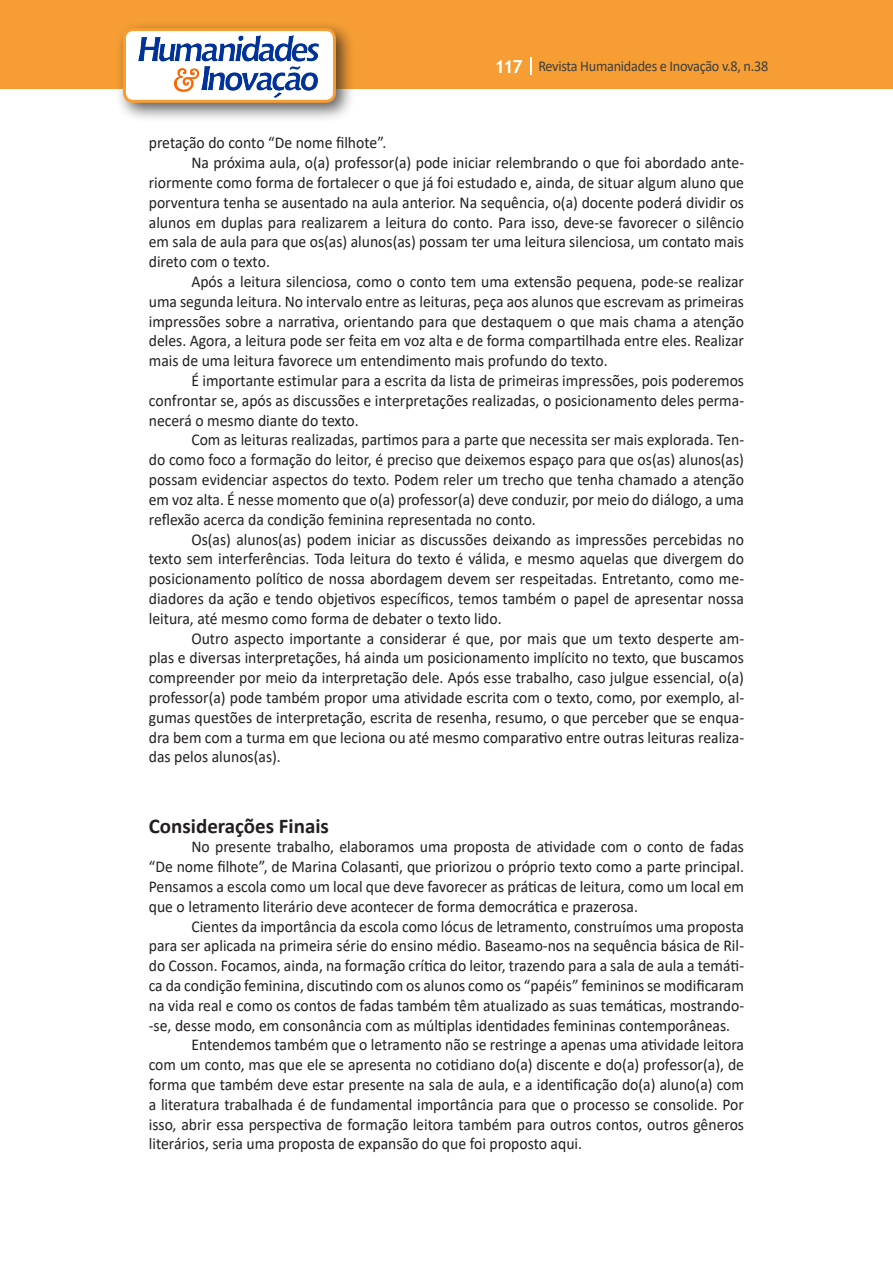
<style>
.page{position:relative;width:893px;height:1263px;background:#fff}
.page>*{position:absolute;margin:0;border:0;box-sizing:border-box;transform-origin:0 0}
.Titulo_2{font:700 21px "Calibri";color:#231f20}
.Texto{font:16.5px/19.8px "Calibri";color:#231f20;text-align:justify;scale:.95 1}
.t1{font:15px "Calibri";letter-spacing:-.02em;color:#3e3e3f;scale:.95 1}
.s1{font-family:"Trebuchet MS";font-weight:700;font-size:18px;color:#fff}
</style>
<div class="page">
<div style="left:0;top:0;width:893px;height:88px;background:#f69e34"></div>
<svg style="left:530px;top:57px;width:2px;height:18px"></svg>
<div style="left:115px;top:20px;width:241px;height:103px;background:#231f20;opacity:.75"></div>
<div style="left:125px;top:30px;width:209px;height:71px;background:#fff;border-radius:9px"></div>
<img style="left:138px;top:35px;width:181px;height:62px">
<div style="left:123px;top:28px;width:213px;height:75px;border:3px solid #f69e34;border-radius:9px"></div>
<p class="t1" style="left:495px;top:56px;width:290px"><span class="s1">117</span> Revista Humanidades e Inovação v.8, n.38</p>
<p class="Texto" style="left:149px;top:133px;width:252px">pretação do conto “De nome filhote”.</p>
<p class="Texto" style="left:149px;top:152px;width:628px;text-indent:43px">Na próxima aula, o(a) professor(a) pode iniciar relembrando o que foi abordado ante&shy;riormente como forma de fortalecer o que já foi estudado e, ainda, de situar algum aluno que porventura tenha se ausentado na aula anterior. Na sequência, o(a) docente poderá dividir os alunos em duplas para realizarem a leitura do conto. Para isso, deve-se favorecer o silêncio em sala de aula para que os(as) alunos(as) possam ter uma leitura silenciosa, um contato mais direto com o texto.</p>
<p class="Texto" style="left:149px;top:271px;width:628px;text-indent:43px">Após a leitura silenciosa, como o conto tem uma extensão pequena, pode-se realizar uma segunda leitura. No intervalo entre as leituras, peça aos alunos que escrevam as primeiras impressões sobre a narrativa, orientando para que destaquem o que mais chama a atenção deles. Agora, a leitura pode ser feita em voz alta e de forma compartilhada entre eles. Realizar mais de uma leitura favorece um entendimento mais profundo do texto.</p>
<p class="Texto" style="left:149px;top:370px;width:628px;text-indent:43px">É importante estimular para a escrita da lista de primeiras impressões, pois poderemos confrontar se, após as discussões e interpretações realizadas, o posicionamento deles perma&shy;necerá o mesmo diante do texto.</p>
<p class="Texto" style="left:149px;top:430px;width:628px;text-indent:43px">Com as leituras realizadas, partimos para a parte que necessita ser mais explorada. Ten&shy;do como foco a formação do leitor, é preciso que deixemos espaço para que os(as) alunos(as) possam evidenciar aspectos do texto. Podem reler um trecho que tenha chamado a atenção em voz alta. É nesse momento que o(a) professor(a) deve conduzir, por meio do diálogo, a uma reflexão acerca da condição feminina representada no conto.</p>
<p class="Texto" style="left:149px;top:529px;width:628px;text-indent:43px">Os(as) alunos(as) podem iniciar as discussões deixando as impressões percebidas no texto sem interferências. Toda leitura do texto é válida, e mesmo aquelas que divergem do posicionamento político de nossa abordagem devem ser respeitadas. Entretanto, como me&shy;diadores da ação e tendo objetivos específicos, temos também o papel de apresentar nossa leitura, até mesmo como forma de debater o texto lido.</p>
<p class="Texto" style="left:149px;top:628px;width:628px;text-indent:43px">Outro aspecto importante a considerar é que, por mais que um texto desperte am&shy;plas e diversas interpretações, há ainda um posicionamento implícito no texto, que buscamos compreender por meio da interpretação dele. Após esse trabalho, caso julgue essencial, o(a) professor(a) pode também propor uma atividade escrita com o texto, como, por exemplo, al&shy;gumas questões de interpretação, escrita de resenha, resumo, o que perceber que se enqua&shy;dra bem com a turma em que leciona ou até mesmo comparativo entre outras leituras realiza&shy;das pelos alunos(as).</p>
<p class="Titulo_2" style="left:149px;top:811px;width:182px">Considerações Finais</p>
<p class="Texto" style="left:149px;top:836px;width:628px;text-indent:43px">No presente trabalho, elaboramos uma proposta de atividade com o conto de fadas “De nome filhote”, de Marina Colasanti, que priorizou o próprio texto como a parte principal.<br>Pensamos a escola como um local que deve favorecer as práticas de leitura, como um local em que o letramento literário deve acontecer de forma democrática e prazerosa.</p>
<p class="Texto" style="left:149px;top:916px;width:628px;text-indent:43px">Cientes da importância da escola como lócus de letramento, construímos uma proposta para ser aplicada na primeira série do ensino médio. Baseamo-nos na sequência básica de Ril&shy;do Cosson. Focamos, ainda, na formação crítica do leitor, trazendo para a sala de aula a temáti&shy;ca da condição feminina, discutindo com os alunos como os “papéis” femininos se modificaram na vida real e como os contos de fadas também têm atualizado as suas temáticas, mostrando--se, desse modo, em consonância com as múltiplas identidades femininas contemporâneas.</p>
<p class="Texto" style="left:149px;top:1034px;width:628px;text-indent:43px">Entendemos também que o letramento não se restringe a apenas uma atividade leitora com um conto, mas que ele se apresenta no cotidiano do(a) discente e do(a) professor(a), de forma que também deve estar presente na sala de aula, e a identificação do(a) aluno(a) com a literatura trabalhada é de fundamental importância para que o processo se consolide. Por isso, abrir essa perspectiva de formação leitora também para outros contos, outros gêneros literários, seria uma proposta de expansão do que foi proposto aqui.</p>
</div>
